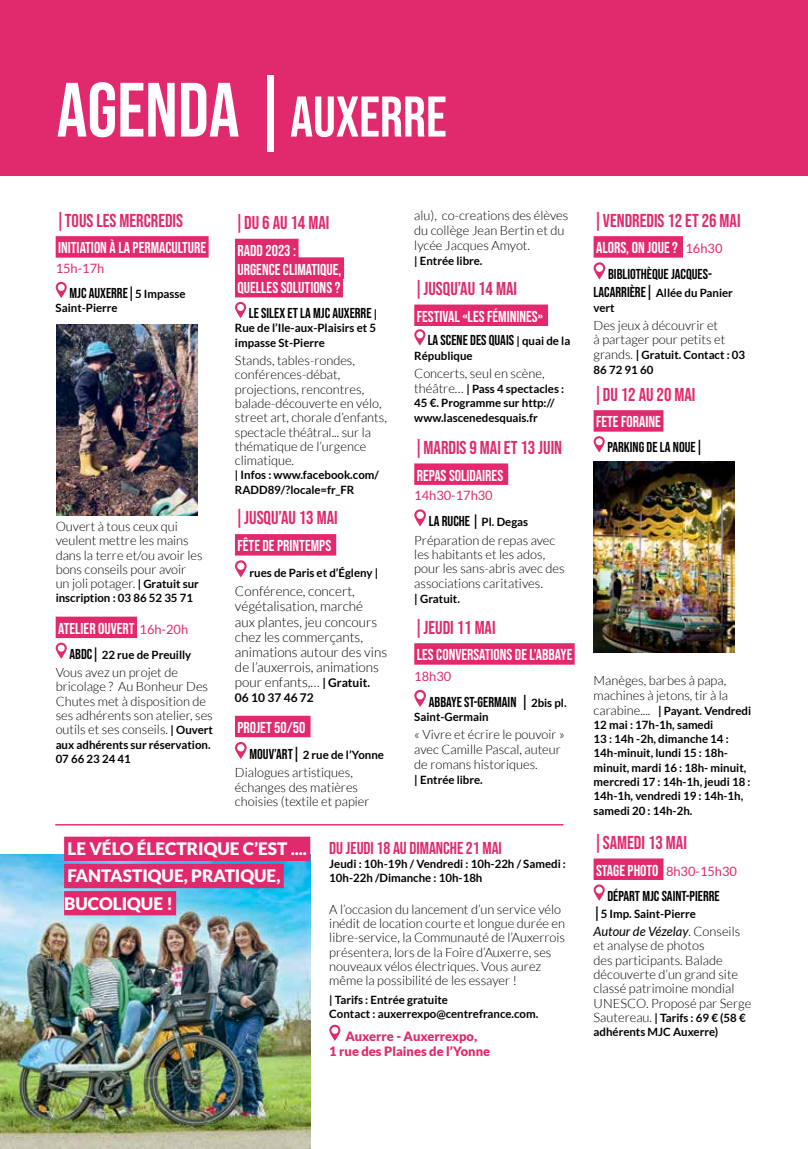
<style>
.page{position:relative;width:808px;height:1149px;background:#fff}
.page>*{position:absolute;margin:0;border:0;box-sizing:border-box;transform-origin:0 0}
.t1{font:76.65px "Bebas Neue";color:#fff}
.t2{font:18.6px "Bebas Neue";color:#e1296d}
.t3{font:900 17.1px/27.2px "Lato";color:#fff}
.t4{font:17.1px "Bebas Neue";color:#e1296d}
.t5{font:15.75px/18.6px "Bebas Neue";color:#fff}
.t6{font:14.25px "Bebas Neue";color:#000}
.t7{font:300 13.5px/15px "Lato";color:#000}
.t8{font:300 12.9px/14.2px "Lato";color:#000}
.t9{font:900 12.9px/15.5px "Lato";color:#e1296d;text-align:center}
.t10{font:12.9px "Lato";color:#e1296d}
.t11{font:700 12px "Lato";color:#000}
.t12{font:700 11.4px/14.2px "Lato";color:#000}
.s1{font-size:57.15px}
.s2{font-family:"Lato";font-weight:700;font-size:11.4px}
.s3{font-weight:700;font-size:11.4px}
.s4{font-family:"Lato";font-size:12.9px;color:#e1296d}
.s5{font-family:"Bebas Neue";font-weight:400;font-size:14.25px}
.s6{font-weight:700;font-size:12px}
.s7{font-family:"Bebas Neue";font-weight:400;font-size:15px}
.s8{font-weight:300;font-size:12.9px}
.s9{font-size:13.5px}
.s10{font-size:12px}
.s11{font-size:15px}
.s12{font-weight:400;font-style:italic}
</style>
<div class="page">
<div style="left:0;top:0;width:808px;height:175px;background:#e1296d"></div>
<div style="left:56px;top:236px;width:153px;height:21px;background:#e1296d"></div>
<div style="left:56px;top:616px;width:81px;height:22px;background:#e1296d"></div>
<svg style="left:56px;top:282px;width:11px;height:16px"></svg>
<svg style="left:56px;top:642px;width:11px;height:16px"></svg>
<div style="left:235px;top:239px;width:64px;height:21px;background:#e1296d"></div>
<div style="left:235px;top:257px;width:109px;height:22px;background:#e1296d"></div>
<div style="left:235px;top:276px;width:108px;height:21px;background:#e1296d"></div>
<div style="left:235px;top:534px;width:101px;height:21px;background:#e1296d"></div>
<div style="left:235px;top:715px;width:76px;height:22px;background:#e1296d"></div>
<svg style="left:235px;top:302px;width:11px;height:16px"></svg>
<svg style="left:235px;top:560px;width:12px;height:17px"></svg>
<svg style="left:235px;top:742px;width:12px;height:16px"></svg>
<div style="left:414px;top:304px;width:134px;height:22px;background:#e1296d"></div>
<div style="left:414px;top:463px;width:94px;height:22px;background:#e1296d"></div>
<div style="left:414px;top:643px;width:161px;height:21px;background:#e1296d"></div>
<svg style="left:414px;top:329px;width:11px;height:16px"></svg>
<svg style="left:414px;top:509px;width:12px;height:17px"></svg>
<svg style="left:414px;top:689px;width:12px;height:17px"></svg>
<div style="left:594px;top:236px;width:89px;height:21px;background:#e1296d"></div>
<div style="left:594px;top:410px;width:69px;height:21px;background:#e1296d"></div>
<div style="left:594px;top:858px;width:69px;height:21px;background:#e1296d"></div>
<svg style="left:594px;top:262px;width:11px;height:17px"></svg>
<svg style="left:594px;top:436px;width:11px;height:16px"></svg>
<svg style="left:594px;top:884px;width:11px;height:16px"></svg>
<img style="left:57px;top:325px;width:140px;height:190px">
<img style="left:594px;top:461px;width:140px;height:191px">
<img style="left:0;top:854px;width:310px;height:294px">
<div style="left:64px;top:836px;width:246px;height:24px;background:#e1296d"></div>
<div style="left:64px;top:863px;width:220px;height:24px;background:#e1296d"></div>
<div style="left:64px;top:890px;width:112px;height:25px;background:#e1296d"></div>
<svg style="left:329px;top:1024px;width:11px;height:16px"></svg>
<hr style="left:55px;top:823px;width:508px;height:2px;background:#e1296d">
<h1 class="t1" style="left:57px;top:67px;width:391px">AGENDA |<span class="s1">AUXERRE</span></h1>
<h2 class="t2" style="left:56px;top:209px;width:129px">|TOUS LES MERCREDIS</h2>
<p class="t5" style="left:58px;top:238px;width:149px">INITIATION À LA PERMACULTURE</p>
<p class="t10" style="left:56px;top:261px;width:50px">15h-17h</p>
<p class="t6" style="left:70px;top:285px;width:118px">MJC AUXERRE|<span class="s2">5 Impasse</span></p>
<p class="t12" style="left:56px;top:301px;width:64px">Saint-Pierre</p>
<p class="t8" style="left:56px;top:519px;width:148px">Ouvert à tous ceux qui veulent mettre les mains dans la terre et/ou avoir les bons conseils pour avoir un joli potager. <span class="s3">| Gratuit sur</span></p>
<p class="t12" style="left:56px;top:591px;width:139px">inscription : 03 86 52 35 71</p>
<p class="t5" style="left:58px;top:618px;width:131px">ATELIER OUVERT <span class="s4">16h-20h</span></p>
<p class="t12" style="left:70px;top:647px;width:123px"><span class="s5">ABDC|</span> 22 rue de Preuilly</p>
<p class="t8" style="left:56px;top:665px;width:159px">Vous avez un projet de bricolage ? Au Bonheur Des<br>Chutes met à disposition de ses adhérents son atelier, ses outils et ses conseils. <span class="s3">| Ouvert</span></p>
<p class="t12" style="left:56px;top:737px;width:156px">aux adhérents sur réservation.<br>07 66 23 24 41</p>
<h2 class="t2" style="left:235px;top:212px;width:96px">|DU 6 AU 14 MAI</h2>
<p class="t5" style="left:237px;top:241px;width:106px">RADD 2023 :<br>URGENCE CLIMATIQUE,<br>QUELLES SOLUTIONS ?</p>
<p class="t6" style="left:249px;top:305px;width:130px">LE SILEX ET LA MJC AUXERRE <span class="s2">|</span></p>
<p class="t12" style="left:235px;top:321px;width:143px">Rue de l’Ile-aux-Plaisirs et 5 impasse St-Pierre</p>
<p class="t8" style="left:235px;top:353px;width:153px">Stands, tables-rondes, conférences-débat, projections, rencontres, balade-découverte en vélo, street art, chorale d’enfants, spectacle théâtral... sur la thématique de l’urgence climatique.</p>
<p class="t12" style="left:235px;top:468px;width:145px">| Infos : www.facebook.com/<br>RADD89/?locale=fr_FR</p>
<h2 class="t2" style="left:235px;top:507px;width:104px">|JUSQU’AU 13 MAI</h2>
<p class="t5" style="left:237px;top:536px;width:95px">FÊTE DE PRINTEMPS</p>
<p class="t12" style="left:249px;top:565px;width:130px">rues de Paris et d’Égleny |</p>
<p class="t7" style="left:235px;top:584px;width:154px">Conférence, concert, végétalisation, marché<br>aux plantes, jeu concours chez les commerçants, animations autour des vins de l’auxerrois, animations pour enfants,… <span class="s6">| Gratuit.</span></p>
<p class="t11" style="left:235px;top:690px;width:80px">06 10 37 46 72</p>
<p class="t5" style="left:237px;top:717px;width:70px">PROJET 50/50</p>
<p class="t12" style="left:249px;top:747px;width:136px"><span class="s5">MOUV’ART</span><span class="s7">|</span> 2 rue de l’Yonne</p>
<p class="t8" style="left:235px;top:765px;width:136px">Dialogues artistiques, échanges des matières choisies (textile et papier</p>
<p class="t8" style="left:414px;top:208px;width:156px;line-height:14.7px">alu), co-creations des élèves du collège Jean Bertin et du lycée Jacques Amyot.</p>
<p class="t12" style="left:414px;top:253px;width:70px">| Entrée libre.</p>
<h2 class="t2" style="left:414px;top:278px;width:104px">|JUSQU’AU 14 MAI</h2>
<p class="t5" style="left:417px;top:307px;width:128px">FESTIVAL «LES FÉMININES»</p>
<p class="t6" style="left:428px;top:332px;width:144px">LA SCENE DES QUAIS <span class="s2">| quai de la</span></p>
<p class="t12" style="left:414px;top:348px;width:60px">République</p>
<p class="t8" style="left:414px;top:366px;width:132px">Concerts, seul en scène,</p>
<p class="t12" style="left:414px;top:381px;width:151px;line-height:14.7px"><span class="s8">théâtre…</span> | Pass 4 spectacles :<br>45 €. Programme sur http:// www.lascenedesquais.fr</p>
<h2 class="t2" style="left:414px;top:437px;width:149px">|MARDIS 9 MAI ET 13 JUIN</h2>
<p class="t5" style="left:417px;top:465px;width:88px">REPAS SOLIDAIRES</p>
<p class="t10" style="left:414px;top:488px;width:80px">14h30-17h30</p>
<p class="t6" style="left:429px;top:513px;width:101px">LA RUCHE | <span class="s2">Pl. Degas</span></p>
<p class="t8" style="left:414px;top:532px;width:152px">Préparation de repas avec les habitants et les ados, pour les sans-abris avec des associations caritatives<span class="s9">.</span></p>
<p class="t12" style="left:414px;top:591px;width:47px"><span class="s10">|</span> Gratuit.</p>
<h2 class="t2" style="left:414px;top:616px;width:83px">|JEUDI 11 MAI</h2>
<p class="t5" style="left:417px;top:645px;width:157px">LES CONVERSATIONS DE L’ABBAYE</p>
<p class="t10" style="left:414px;top:668px;width:39px">18h30</p>
<p class="t6" style="left:429px;top:693px;width:139px">ABBAYE ST-GERMAIN <span class="s11">|</span> <span class="s2">2bis pl.</span></p>
<p class="t12" style="left:414px;top:709px;width:76px">Saint-Germain</p>
<p class="t8" style="left:414px;top:727px;width:152px;line-height:14.7px">« Vivre et écrire le pouvoir » avec Camille Pascal, auteur de romans historiques.</p>
<p class="t12" style="left:414px;top:772px;width:70px"><span class="s10">|</span> Entrée libre.</p>
<h3 class="t3" style="left:64px;top:834px;width:244px">LE VÉLO ÉLECTRIQUE C’EST ....<br>FANTASTIQUE, PRATIQUE,<br>BUCOLIQUE !</h3>
<h3 class="t4" style="left:329px;top:837px;width:174px">DU JEUDI 18 AU DIMANCHE 21 MAI</h3>
<p class="t12" style="left:329px;top:856px;width:238px">Jeudi : 10h-19h / Vendredi : 10h-22h / Samedi :<br>10h-22h /Dimanche : 10h-18h</p>
<p class="t8" style="left:329px;top:901px;width:237px">A l’occasion du lancement d’un service vélo inédit de location courte et longue durée en libre-service, la Communauté de l’Auxerrois présentera, lors de la Foire d’Auxerre, ses nouveaux vélos électriques. Vous aurez même la possibilité de les essayer !</p>
<p class="t12" style="left:329px;top:991px;width:210px">| Tarifs : Entrée gratuite<br>Contact : auxerrexpo@centrefrance.com.</p>
<p class="t9" style="left:329px;top:1027px;width:162px">Auxerre - Auxerrexpo,<br>1 rue des Plaines de l’Yonne</p>
<h2 class="t2" style="left:594px;top:209px;width:149px">|VENDREDIS 12 ET 26 MAI</h2>
<p class="t5" style="left:596px;top:238px;width:128px">ALORS, ON JOUE ? <span class="s4">16h30</span></p>
<p class="t6" style="left:608px;top:266px;width:105px">BIBLIOTHÈQUE JACQUES-</p>
<p class="t12" style="left:594px;top:286px;width:141px"><span class="s5">LACARRIÈRE</span><span class="s7">|</span> Allée du Panier vert</p>
<p class="t8" style="left:594px;top:318px;width:133px">Des jeux à découvrir et à partager pour petits et</p>
<p class="t12" style="left:594px;top:347px;width:153px;line-height:15px"><span class="s8">grands.</span> <span class="s10">|</span> Gratuit. Contact : 03<br>86 72 91 60</p>
<h2 class="t2" style="left:594px;top:383px;width:103px">|DU 12 AU 20 MAI</h2>
<p class="t5" style="left:596px;top:412px;width:66px">FETE FORAINE</p>
<p class="t6" style="left:607px;top:439px;width:97px">PARKING DE LA NOUE<span class="s11">|</span></p>
<p class="t8" style="left:594px;top:673px;width:136px">Manèges, barbes à papa, machines à jetons, tir à la</p>
<p class="t12" style="left:594px;top:703px;width:159px"><span class="s8">carabine....</span> <span class="s10">|</span> Payant. Vendredi<br>12 mai : 17h-1h, samedi<br>13 : 14h -2h, dimanche 14 :<br>14h-minuit, lundi 15 : 18h&shy;minuit, mardi 16 : 18h- minuit, mercredi 17 : 14h-1h, jeudi 18 :<br>14h-1h, vendredi 19 : 14h-1h, samedi 20 : 14h-2h.</p>
<h2 class="t2" style="left:594px;top:831px;width:95px">|SAMEDI 13 MAI</h2>
<p class="t5" style="left:596px;top:860px;width:142px">STAGE PHOTO <span class="s4">8h30-15h30</span></p>
<p class="t6" style="left:607px;top:887px;width:114px">DÉPART MJC SAINT-PIERRE</p>
<p class="t12" style="left:594px;top:906px;width:104px"><span class="s5">|</span>5 Imp. Saint-Pierre</p>
<p class="t8" style="left:594px;top:924px;width:159px"><span class="s12">Autour de Vézelay</span>. Conseils et analyse de photos<br>des participants. Balade découverte d’un grand site classé patrimoine mondial<br>UNESCO. Proposé par Serge</p>
<p class="t12" style="left:594px;top:1010px;width:154px"><span class="s8">Sautereau.</span> | Tarifs : 69 € (58 € adhérents MJC Auxerre)</p>
</div>
